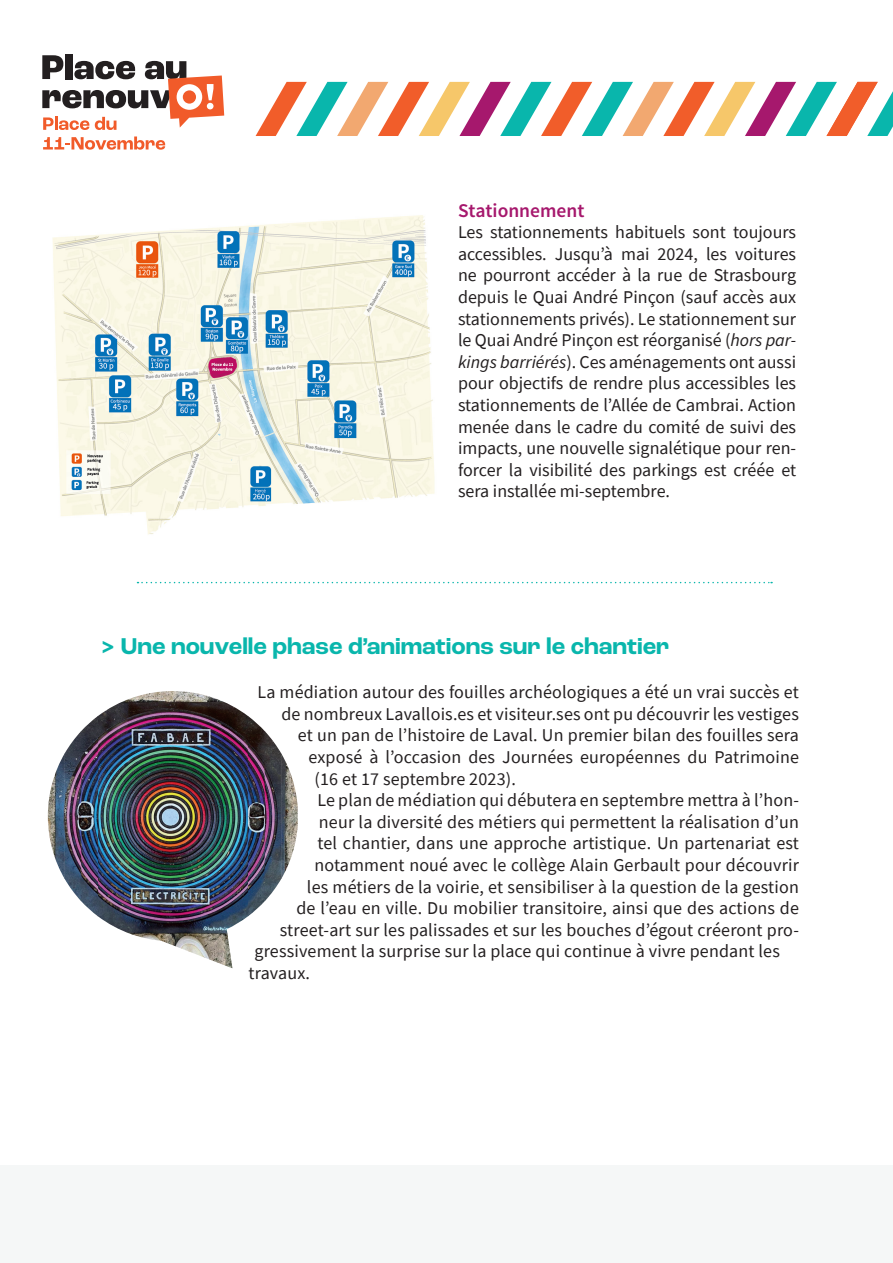
<style>
.page{position:relative;width:893px;height:1263px;background:#fff}
.page>*{position:absolute;margin:0;border:0;box-sizing:border-box;transform-origin:0 0}
.t1{font:700 24px "Roc Grotesk";color:#09b6ac}
.t2{font:600 19.5px "Source Sans Pro";color:#a6186d}
.t3{font:18px/21.6px "Source Sans Pro";letter-spacing:.01em;color:#231f20;text-align:justify}
.s1{font-style:italic}
</style>
<div class="page">
<img style="left:52px;top:215px;width:383px;height:320px">
<svg style="left:43px;top:136px;width:122px;height:14px"></svg>
<div style="left:65px;top:54px;width:7px;height:25px;background:#231f20"></div>
<svg style="left:42px;top:55px;width:182px;height:75px"></svg>
<svg style="left:256px;top:82px;width:637px;height:54px"></svg>
<div style="left:0;top:1165px;width:893px;height:98px;background:#f5f7f7"></div>
<svg style="left:137px;top:582px;width:635px;height:1px"></svg>
<img style="left:98px;top:691px;width:150px;height:243px">
<img style="left:81px;top:716px;width:17px;height:200px">
<img style="left:248px;top:716px;width:17px;height:200px">
<img style="left:65px;top:731px;width:16px;height:170px">
<img style="left:265px;top:731px;width:16px;height:170px">
<img style="left:48px;top:753px;width:17px;height:126px">
<img style="left:281px;top:753px;width:17px;height:126px">
<img style="left:131px;top:934px;width:99px;height:17px">
<img style="left:188px;top:951px;width:44px;height:17px">
<p class="t2" style="left:458px;top:198px;width:128px">Stationnement</p>
<p class="t3" style="left:458px;top:221px;width:340px">Les stationnements habituels sont toujours accessibles. Jusqu’à mai 2024, les voitures ne pourront accéder à la rue de Strasbourg depuis le Quai André Pinçon (sauf accès aux stationnements privés). Le stationnement sur le Quai André Pinçon est réorganisé (<span class="s1">hors par&shy;kings barriérés</span>). Ces aménagements ont aussi pour objectifs de rendre plus accessibles les stationnements de l’Allée de Cambrai. Action menée dans le cadre du comité de suivi des impacts, une nouvelle signalétique pour ren&shy;forcer la visibilité des parkings est créée et sera installée mi-septembre.</p>
<p class="t1" style="left:101px;top:631px;width:570px">&gt; Une nouvelle phase d’animations sur le chantier</p>
<p class="t3" style="left:257px;top:681px;width:543px">La médiation autour des fouilles archéologiques a été un vrai succès et</p>
<p class="t3" style="left:281px;top:703px;width:519px">de nombreux Lavallois.es et visiteur.ses ont pu découvrir les vestiges</p>
<p class="t3" style="left:298px;top:724px;width:502px">et un pan de l’histoire de Laval. Un premier bilan des fouilles sera</p>
<p class="t3" style="left:308px;top:746px;width:492px">exposé à l’occasion des Journées européennes du Patrimoine</p>
<p class="t3" style="left:314px;top:768px;width:203px">(16 et 17 septembre 2023).</p>
<p class="t3" style="left:317px;top:789px;width:483px">Le plan de médiation qui débutera en septembre mettra à l’hon-</p>
<p class="t3" style="left:319px;top:811px;width:482px">neur la diversité des métiers qui permettent la réalisation d’un</p>
<p class="t3" style="left:317px;top:832px;width:483px">tel chantier, dans une approche artistique. Un partenariat est</p>
<p class="t3" style="left:314px;top:854px;width:486px">notamment noué avec le collège Alain Gerbault pour découvrir</p>
<p class="t3" style="left:307px;top:876px;width:493px">les métiers de la voirie, et sensibiliser à la question de la gestion</p>
<p class="t3" style="left:296px;top:897px;width:504px">de l’eau en ville. Du mobilier transitoire, ainsi que des actions de</p>
<p class="t3" style="left:280px;top:919px;width:521px">street-art sur les palissades et sur les bouches d’égout créeront pro-</p>
<p class="t3" style="left:254px;top:940px;width:527px">gressivement la surprise sur la place qui continue à vivre pendant les</p>
<p class="t3" style="left:248px;top:962px;width:63px">travaux.</p>
</div>
